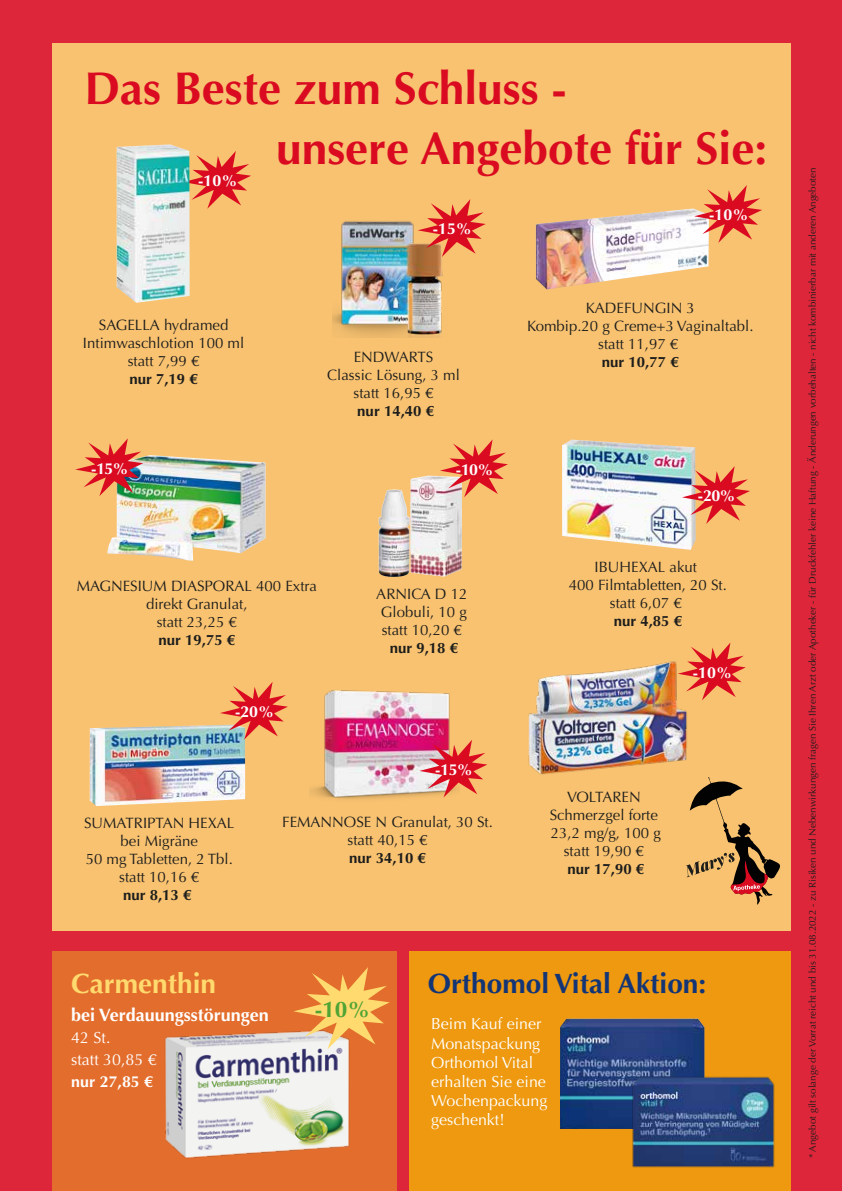
<style>
.page{position:relative;width:842px;height:1191px;background:#de263a}
.page>*{position:absolute;margin:0;border:0;box-sizing:border-box;transform-origin:0 0}
.t1{font:700 46px/60px "Optima";color:#da0b21}
.t2{font:700 28px "Optima";color:#133576}
.t3{font:700 28px "Optima";color:#ffda6f}
.t4{font:700 22.6px "Optima";color:#4fa434}
.t5{font:700 18px "Optima";color:#fff}
.t6{font:16px/19.2px "Optima";color:#fff}
.t7{font:700 16px "Optima";color:#fff}
.t8{font:15px/18px "Optima";color:#1d1d1b;text-align:center}
.t9{font:700 15px "Optima";color:#1d1d1b}
.t10{font:9.8px "Optima";color:#1d1d1b}
</style>
<div class="page">
<div style="left:53px;top:951px;width:344px;height:240px;background:#e36d2c"></div>
<div style="left:410px;top:951px;width:381px;height:240px;background:#ee990f"></div>
<div style="left:52px;top:43px;width:738px;height:888px;background:#f8c271"></div>
<svg style="left:686px;top:777px;width:94px;height:128px"></svg>
<svg style="left:190px;top:151px;width:61px;height:58px"></svg>
<img style="left:107px;top:455px;width:159px;height:106px">
<svg style="left:75px;top:438px;width:68px;height:58px"></svg>
<img style="left:164px;top:1031px;width:186px;height:128px">
<svg style="left:293px;top:967px;width:97px;height:82px"></svg>
<img style="left:332px;top:221px;width:111px;height:116px">
<svg style="left:418px;top:199px;width:68px;height:58px"></svg>
<img style="left:310px;top:690px;width:140px;height:109px">
<svg style="left:419px;top:739px;width:68px;height:58px"></svg>
<img style="left:528px;top:661px;width:159px;height:114px">
<img style="left:536px;top:208px;width:173px;height:81px">
<img style="left:117px;top:144px;width:73px;height:159px">
<svg style="left:678px;top:642px;width:68px;height:58px"></svg>
<img style="left:90px;top:725px;width:155px;height:81px">
<svg style="left:220px;top:682px;width:68px;height:57px"></svg>
<img style="left:560px;top:1018px;width:144px;height:111px">
<img style="left:623px;top:1070px;width:152px;height:98px">
<img style="left:378px;top:475px;width:84px;height:102px">
<svg style="left:440px;top:439px;width:68px;height:58px"></svg>
<img style="left:562px;top:439px;width:134px;height:111px">
<svg style="left:682px;top:466px;width:68px;height:58px"></svg>
<svg style="left:694px;top:185px;width:68px;height:58px"></svg>
<h1 class="t1" style="left:276px;top:59px;width:492px;text-indent:-192px">Das Beste zum Schluss -<br>unsere Angebote für Sie:</h1>
<p class="t7" style="left:198px;top:171px;width:41px">-10%</p>
<p class="t8" style="left:83px;top:316px;width:163px">SAGELLA hydramed<br>Intimwaschlotion 100 ml statt 7,99 €</p>
<p class="t9" style="left:129px;top:370px;width:70px">nur 7,19 €</p>
<p class="t7" style="left:91px;top:459px;width:39px">-15%</p>
<p class="t7" style="left:433px;top:220px;width:41px">-15%</p>
<p class="t8" style="left:327px;top:348px;width:134px">ENDWARTS<br>Classic Lösung, 3 ml statt 16,95 €</p>
<p class="t9" style="left:357px;top:402px;width:78px">nur 14,40 €</p>
<p class="t7" style="left:456px;top:460px;width:39px">-10%</p>
<p class="t8" style="left:77px;top:577px;width:242px">MAGNESIUM DIASPORAL 400 Extra direkt Granulat,<br>statt 23,25 €</p>
<p class="t9" style="left:158px;top:631px;width:78px">nur 19,75 €</p>
<p class="t7" style="left:235px;top:702px;width:41px">-20%</p>
<p class="t8" style="left:376px;top:585px;width:93px">ARNICA D 12<br>Globuli, 10 g statt 10,20 €</p>
<p class="t9" style="left:390px;top:639px;width:70px">nur 9,18 €</p>
<p class="t7" style="left:435px;top:760px;width:39px">-15%</p>
<p class="t8" style="left:84px;top:814px;width:152px">SUMATRIPTAN HEXAL bei Migräne<br>50 mg Tabletten, 2 Tbl. statt 10,16 €</p>
<p class="t9" style="left:123px;top:886px;width:70px">nur 8,13 €</p>
<p class="t8" style="left:282px;top:812px;width:212px">FEMANNOSE N Granulat, 30 St. statt 40,15 €</p>
<p class="t9" style="left:349px;top:849px;width:78px">nur 34,10 €</p>
<p class="t7" style="left:709px;top:206px;width:41px">-10%</p>
<p class="t8" style="left:527px;top:299px;width:228px">KADEFUNGIN 3<br>Kombip.20 g Creme+3 Vaginaltabl. statt 11,97 €</p>
<p class="t9" style="left:602px;top:354px;width:78px">nur 10,77 €</p>
<p class="t7" style="left:698px;top:487px;width:39px">-20%</p>
<p class="t8" style="left:569px;top:558px;width:160px">IBUHEXAL akut<br>400 Filmtabletten, 20 St. statt 6,07 €</p>
<p class="t9" style="left:614px;top:612px;width:70px">nur 4,85 €</p>
<p class="t7" style="left:693px;top:663px;width:41px">-10%</p>
<p class="t8" style="left:550px;top:788px;width:113px">VOLTAREN<br>Schmerzgel forte<br>23,2 mg/g, 100 g statt 19,90 €</p>
<p class="t9" style="left:567px;top:860px;width:78px">nur 17,90 €</p>
<h2 class="t3" style="left:71px;top:966px;width:146px">Carmenthin</h2>
<h2 class="t2" style="left:428px;top:966px;width:280px">Orthomol Vital Aktion:</h2>
<p class="t5" style="left:71px;top:1004px;width:199px">bei Verdauungsstörungen</p>
<p class="t6" style="left:71px;top:1027px;width:87px;line-height:22px">42 St.<br>statt 30,85 €</p>
<p class="t7" style="left:71px;top:1072px;width:83px">nur 27,85 €</p>
<h3 class="t4" style="left:315px;top:996px;width:57px">-10%</h3>
<p class="t6" style="left:431px;top:1014px;width:118px">Beim Kauf einer<br>Monatspackung<br>Orthomol Vital erhalten Sie eine<br>Wochenpackung geschenkt!</p>
<p class="t10" style="left:807px;top:1158px;width:992px;rotate:-90deg">* Angebot gilt solange der Vorrat reicht und bis 31.08.2022 - zu Risiken und Nebenwirkungen fragen Sie Ihren Arzt oder Apotheker - für Druckfehler keine Haftung - Änderungen vorbehalten - nicht kombinierbar mit anderen Angeboten</p>
</div>
